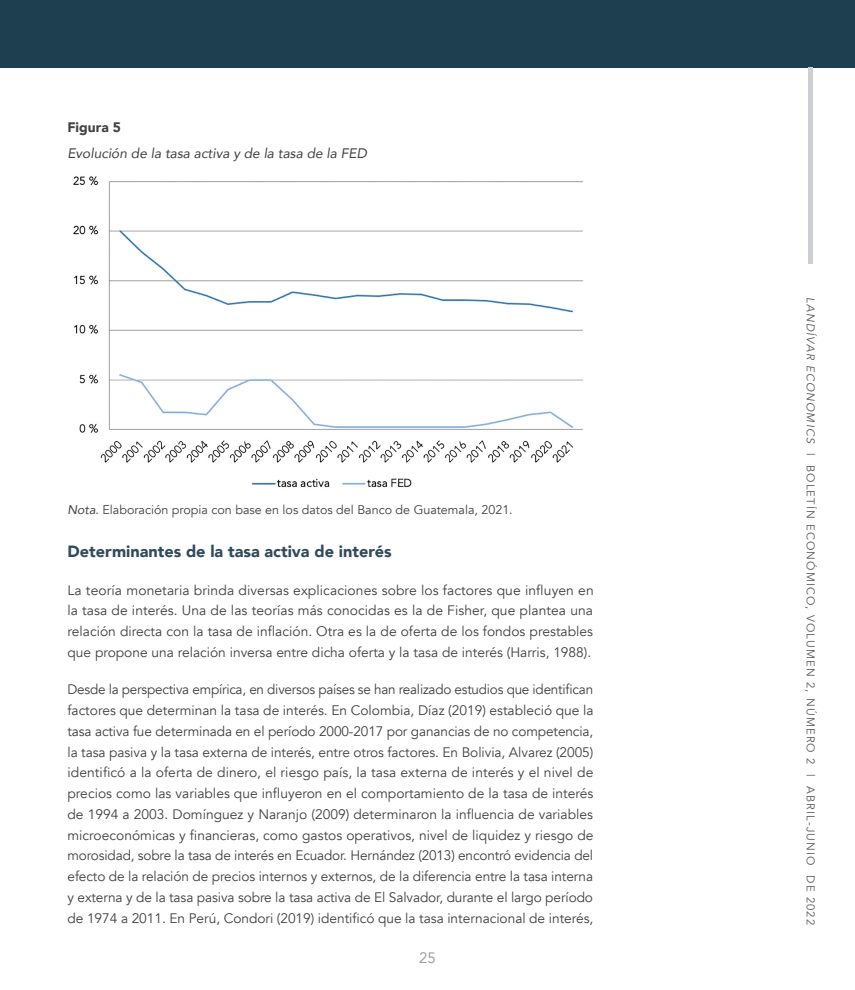
<style>
.page{position:relative;width:855px;height:990px;background:#fff}
.page>*{position:absolute;margin:0;border:0;box-sizing:border-box;transform-origin:0 0}
.t1{font:900 16.25px "Avenir";color:#314b5b}
.t2{font:15px "Avenir";color:#939598}
.t3{font:13.75px/20.8px "Avenir";color:#414042;text-align:justify}
.t4{font:italic 13.75px "Avenir";color:#414042}
.t5{font:900 13.75px "Avenir";color:#414042}
.t6{font:12.5px "Avenir";color:#414042}
.t7{font:11.25px "Avenir";letter-spacing:.1em;color:#58595b}
.s1{font-style:italic}
</style>
<div class="page">
<div style="left:0;top:0;width:855px;height:68px;background:#1d3f50"></div>
<div style="left:808px;top:68px;width:5px;height:196px;background:#cccfd4"></div>
<img style="left:73px;top:176px;width:510px;height:312px">
<p class="t5" style="left:68px;top:115px;width:55px">Figura 5</p>
<p class="t4" style="left:68px;top:144px;width:301px">Evolución de la tasa activa y de la tasa de la FED</p>
<p class="t6" style="left:68px;top:502px;width:447px"><span class="s1">Nota</span>. Elaboración propia con base en los datos del Banco de Guatemala, 2021.</p>
<p class="t1" style="left:68px;top:537px;width:326px">Determinantes de la tasa activa de interés</p>
<p class="t3" style="left:68px;top:580px;width:528px">La teoría monetaria brinda diversas explicaciones sobre los factores que influyen en la tasa de interés. Una de las teorías más conocidas es la de Fisher, que plantea una relación directa con la tasa de inflación. Otra es la de oferta de los fondos prestables que propone una relación inversa entre dicha oferta y la tasa de interés (Harris, 1988).</p>
<p class="t3" style="left:68px;top:680px;width:528px">Desde la perspectiva empírica, en diversos países se han realizado estudios que identifican factores que determinan la tasa de interés. En Colombia, Díaz (2019) estableció que la tasa activa fue determinada en el período 2000-2017 por ganancias de no competencia, la tasa pasiva y la tasa externa de interés, entre otros factores. En Bolivia, Alvarez (2005) identificó a la oferta de dinero, el riesgo país, la tasa externa de interés y el nivel de precios como las variables que influyeron en el comportamiento de la tasa de interés de 1994 a 2003. Domínguez y Naranjo (2009) determinaron la influencia de variables microeconómicas y financieras, como gastos operativos, nivel de liquidez y riesgo de morosidad, sobre la tasa de interés en Ecuador. Hernández (2013) encontró evidencia del efecto de la relación de precios internos y externos, de la diferencia entre la tasa interna y externa y de la tasa pasiva sobre la tasa activa de El Salvador, durante el largo período de 1974 a 2011. En Perú, Condori (2019) identificó que la tasa internacional de interés,</p>
<p class="t2" style="left:419px;top:948px;width:18px">25</p>
<p class="t7" style="left:817px;top:297px;width:629px;rotate:90deg"><span class="s1">LANDÍVAR ECONOMICS</span> | BOLETÍN ECONÓMICO, VOLUMEN 2, NÚMERO 2 | ABRIL-JUNIO DE 2022</p>
</div>
